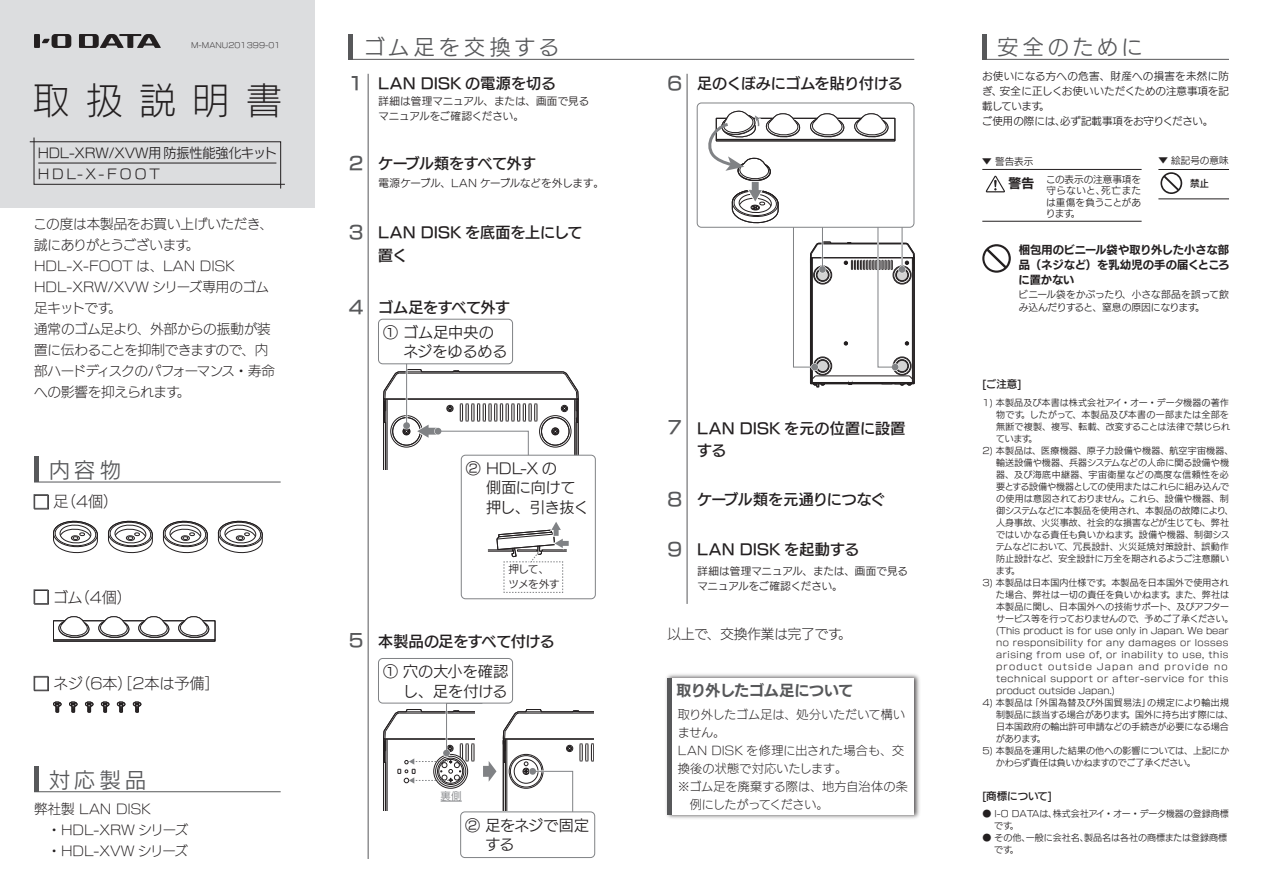
<style>
.page{position:relative;width:1263px;height:893px;background:#fff}
.page>*{position:absolute;margin:0;border:0;box-sizing:border-box;transform-origin:0 0}
.t1{font:36px "New Rodin Pro L";letter-spacing:.48em;color:#231f20}
.t2{font:21px "New Rodin Pro M";letter-spacing:.195em;color:#57585a}
.t3{font:15px/22.5px "New Rodin Pro DB";color:#231f20}
.t4{font:15px/19.5px "New Rodin Pro M";letter-spacing:-.005em;color:#231f20}
.t5{font:15px "New Rodin Pro L";color:#231f20}
.t6{font:15px "New Rodin Pro DB";letter-spacing:-.02em;color:#231f20}
.t7{font:15px "New Rodin Pro DB";letter-spacing:-.035em;color:#231f20}
.t8{font:15px "New Rodin Pro DB";letter-spacing:-.04em;color:#231f20}
.t9{font:15px "New Rodin Pro B";letter-spacing:-.02em;color:#57585a}
.t10{font:15px "New Rodin Pro DB";letter-spacing:-.025em;color:#231f20}
.t11{font:13.5px/21px "New Rodin Pro L";letter-spacing:-.01em;color:#231f20}
.t12{font:13.5px/21.3px "New Rodin Pro M";letter-spacing:-.01em;color:#231f20}
.t13{font:12px "New Rodin Pro L";letter-spacing:.01em;color:#231f20}
.t14{font:12px "New Rodin Pro L";letter-spacing:-.035em;color:#231f20}
.t15{font:11.25px/15px "New Rodin Pro B";color:#231f20;text-align:justify}
.t16{font:10.5px/15px "New Rodin Pro M";color:#231f20}
.t17{font:10.5px "New Rodin Pro M";letter-spacing:-.02em;color:#231f20}
.t18{font:10.5px "New Rodin Pro DB";color:#231f20}
.t19{font:10.5px/15px "New Rodin Pro M";letter-spacing:-.04em;color:#231f20}
.t20{font:10.5px "New Rodin Pro M";color:#808285}
.t21{font:9.75px/13.5px "New Rodin Pro M";letter-spacing:-.01em;color:#231f20}
.t22{font:9.6px/11.4px "New Rodin Pro M";color:#231f20;text-align:justify}
.t23{font:9.6px "New Rodin Pro DB";color:#231f20}
.t24{font:9px/12px "New Rodin Pro M";letter-spacing:.01em;color:#231f20}
.t25{font:7.5px "New Rodin Pro L";letter-spacing:.01em;color:#231f20}
.s1{font-size:18px;color:#57585a}
.s2{font-family:"New Rodin Pro B";font-size:12.75px}
</style>
<div class="page">
<div style="left:0;top:0;width:315px;height:207px;background:#dcdddf"></div>
<div style="left:34px;top:34px;width:6px;height:14px;background:#231f20"></div>
<svg style="left:42px;top:34px;width:29px;height:14px"></svg>
<svg style="left:79px;top:34px;width:82px;height:14px"></svg>
<svg style="left:29px;top:137px;width:256px;height:52px"></svg>
<div style="left:34px;top:457px;width:5px;height:25px;background:#57585a"></div>
<hr style="left:34px;top:482px;width:247px;height:1px;background:#57585a">
<div style="left:34px;top:766px;width:5px;height:26px;background:#57585a"></div>
<hr style="left:34px;top:791px;width:247px;height:1px;background:#57585a">
<div style="left:34px;top:495px;width:15px;height:14px;border:1px solid #231f20"></div>
<div style="left:34px;top:494px;width:14px;height:15px;border:1px solid #57585a"></div>
<div style="left:34px;top:590px;width:15px;height:14px;border:1px solid #231f20"></div>
<div style="left:34px;top:589px;width:14px;height:15px;border:1px solid #57585a"></div>
<div style="left:34px;top:677px;width:15px;height:14px;border:1px solid #231f20"></div>
<div style="left:34px;top:676px;width:14px;height:14px;border:1px solid #57585a"></div>
<svg style="left:51px;top:481px;width:49px;height:73px"></svg>
<svg style="left:106px;top:481px;width:49px;height:73px"></svg>
<svg style="left:161px;top:481px;width:49px;height:73px"></svg>
<svg style="left:216px;top:481px;width:49px;height:73px"></svg>
<svg style="left:53px;top:616px;width:163px;height:26px"></svg>
<svg style="left:53px;top:701px;width:9px;height:12px"></svg>
<svg style="left:69px;top:701px;width:9px;height:12px"></svg>
<svg style="left:85px;top:701px;width:9px;height:12px"></svg>
<svg style="left:100px;top:701px;width:10px;height:12px"></svg>
<svg style="left:116px;top:701px;width:10px;height:12px"></svg>
<svg style="left:132px;top:701px;width:10px;height:12px"></svg>
<hr style="left:349px;top:34px;width:4px;height:25px;background:#57585a">
<hr style="left:349px;top:59px;width:565px;height:1px;background:#57585a">
<div style="left:982px;top:34px;width:5px;height:25px;background:#57585a"></div>
<hr style="left:982px;top:59px;width:247px;height:1px;background:#57585a">
<svg style="left:982px;top:244px;width:29px;height:29px"></svg>
<hr style="left:982px;top:169px;width:159px;height:1px;background:#231f20">
<hr style="left:982px;top:221px;width:159px;height:1px;background:#231f20">
<hr style="left:1158px;top:199px;width:71px;height:1px;background:#231f20">
<hr style="left:1158px;top:169px;width:71px;height:1px;background:#231f20">
<svg style="left:985px;top:176px;width:20px;height:16px"></svg>
<svg style="left:1160px;top:172px;width:22px;height:22px"></svg>
<hr style="left:368px;top:74px;width:1px;height:785px;background:#57585a">
<div style="left:461px;top:455px;width:135px;height:144px;border:1px solid #808285;border-radius:4px"></div>
<svg style="left:488px;top:522px;width:81px;height:71px"></svg>
<div style="left:460px;top:811px;width:135px;height:47px;border:1px solid #808285;border-radius:4px"></div>
<svg style="left:383px;top:362px;width:196px;height:108px"></svg>
<div style="left:403px;top:422px;width:7px;height:7px;background:#808285;border-radius:50%"></div>
<div style="left:378px;top:319px;width:135px;height:45px;border:1px solid #808285;border-radius:4px"></div>
<hr style="left:687px;top:74px;width:1px;height:530px;background:#57585a">
<div style="left:377px;top:657px;width:137px;height:48px;border:3px solid #fff;border-radius:4px"></div>
<div style="left:697px;top:103px;width:217px;height:125px;border:1px solid #808285;border-radius:4px"></div>
<svg style="left:383px;top:702px;width:211px;height:115px"></svg>
<div style="left:443px;top:750px;width:7px;height:6px;background:#808285;border-radius:50%"></div>
<div style="left:378px;top:658px;width:135px;height:45px;background:#fff;border-radius:4px"></div>
<div style="left:378px;top:658px;width:135px;height:45px;border:1px solid #808285;border-radius:4px"></div>
<img style="left:666px;top:674px;width:254px;height:145px">
<div style="left:668px;top:678px;width:246px;height:137px;background:#fff"></div>
<hr style="left:668px;top:678px;width:4px;height:137px;background:#57585a">
<svg style="left:705px;top:110px;width:210px;height:278px"></svg>
<p class="t25" style="left:191px;top:39px;width:91px">M-MANU201399-01</p>
<h1 class="t1" style="left:33px;top:70px;width:250px">取扱説明書</h1>
<h3 class="t12" style="left:38px;top:141px;width:241px">HDL-XRW/XVW用防振性能強化キット<br>HDL-X-FOOT</h3>
<h3 class="t11" style="left:34px;top:213px;width:243px">この度は本製品をお買い上げいただき、誠にありがとうございます。<br>HDL-X-FOOT は、LAN DISK<br>HDL-XRW/XVW シリーズ専用のゴム足キットです。<br>通常のゴム足より、外部からの振動が装置に伝わることを抑制できますので、内部ハードディスクのパフォーマンス・寿命への影響を抑えられます。</h3>
<h2 class="t2" style="left:49px;top:452px;width:74px">内容物</h2>
<h3 class="t5" style="left:53px;top:489px;width:66px">足（4個）</h3>
<h3 class="t5" style="left:53px;top:584px;width:80px">ゴム（4個）</h3>
<h3 class="t5" style="left:53px;top:671px;width:168px">ネジ（6本）［2本は予備］</h3>
<h2 class="t2" style="left:49px;top:762px;width:99px">対応製品</h2>
<h3 class="t11" style="left:34px;top:798px;width:156px">弊社製 LAN DISK<br>　・HDL-XRW シリーズ　・HDL-XVW シリーズ</h3>
<h2 class="t2" style="left:364px;top:29px;width:197px">ゴム足を交換する</h2>
<h2 class="t2" style="left:997px;top:30px;width:147px">安全のために</h2>
<h3 class="t3" style="left:349px;top:71px;width:209px"><span class="s1">1</span> LAN DISK の電源を切る</h3>
<p class="t16" style="left:378px;top:92px;width:212px">詳細は管理マニュアル、または、画面で見るマニュアルをご確認ください。</p>
<h3 class="t8" style="left:349px;top:151px;width:189px"><span class="s1">2</span> ケーブル類をすべて外す</h3>
<p class="t17" style="left:378px;top:174px;width:227px">電源ケーブル、LAN ケーブルなどを外します。</p>
<h3 class="t3" style="left:378px;top:220px;width:206px;text-indent:-30px"><span class="s1">3</span> LAN DISK を底面を上にして置く</h3>
<h3 class="t10" style="left:349px;top:294px;width:163px"><span class="s1">4</span> ゴム足をすべて外す</h3>
<h3 class="t4" style="left:383px;top:321px;width:126px">① ゴム足中央の　 ネジをゆるめる</h3>
<h3 class="t4" style="left:466px;top:457px;width:124px">② HDL-X の<br>　 側面に向けて　 押し、引き抜く</h3>
<p class="t19" style="left:508px;top:561px;width:53px">押して、ツメを外す</p>
<h3 class="t3" style="left:349px;top:628px;width:207px"><span class="s1">5</span> 本製品の足をすべて付ける</h3>
<h3 class="t4" style="left:383px;top:660px;width:127px">① 穴の大小を確認　 し、足を付ける</h3>
<p class="t20" style="left:441px;top:787px;width:23px">裏側</p>
<h3 class="t4" style="left:465px;top:814px;width:125px">② 足をネジで固定　 する</h3>
<h3 class="t6" style="left:668px;top:70px;width:237px"><span class="s1">6</span> 足のくぼみにゴムを貼り付ける</h3>
<h3 class="t3" style="left:697px;top:416px;width:210px;text-indent:-30px"><span class="s1">7</span> LAN DISK を元の位置に設置する</h3>
<h3 class="t7" style="left:668px;top:486px;width:219px"><span class="s1">8</span> ケーブル類を元通りにつなぐ</h3>
<h3 class="t3" style="left:668px;top:537px;width:193px"><span class="s1">9</span> LAN DISK を起動する</h3>
<p class="t16" style="left:697px;top:562px;width:212px">詳細は管理マニュアル、または、画面で見るマニュアルをご確認ください。</p>
<h3 class="t11" style="left:668px;top:622px;width:186px">以上で、交換作業は完了です。</h3>
<h3 class="t9" style="left:677px;top:677px;width:178px">取り外したゴム足について</h3>
<h3 class="t13" style="left:678px;top:704px;width:229px">取り外したゴム足は、処分いただいて構い</h3>
<h3 class="t13" style="left:678px;top:722px;width:49px">ません。</h3>
<h3 class="t13" style="left:678px;top:740px;width:228px">LAN DISK を修理に出された場合も、交</h3>
<h3 class="t13" style="left:678px;top:758px;width:171px">換後の状態で対応いたします。</h3>
<h3 class="t13" style="left:678px;top:777px;width:232px">※ゴム足を廃棄する際は、地方自治体の条</h3>
<h3 class="t14" style="left:690px;top:795px;width:140px">例にしたがってください。</h3>
<p class="t16" style="left:982px;top:68px;width:249px">お使いになる方への危害、財産への損害を未然に防ぎ、安全に正しくお使いいただくための注意事項を記載しています。<br>ご使用の際には、必ず記載事項をお守りください。</p>
<p class="t22" style="left:982px;top:155px;width:53px">▼ 警告表示</p>
<p class="t22" style="left:1158px;top:154px;width:72px">▼ 絵記号の意味</p>
<p class="t23" style="left:1190px;top:175px;width:21px">禁止</p>
<p class="t22" style="left:1046px;top:172px;width:97px;text-indent:-37px"><span class="s2">警告</span> この表示の注意事項を守らないと、死亡または重傷を負うことがあります。</p>
<p class="t15" style="left:1018px;top:241px;width:213px">梱包用のビニール袋や取り外した小さな部品（ネジなど）を乳幼児の手の届くところに置かない</p>
<p class="t21" style="left:1018px;top:286px;width:212px">ビニール袋をかぶったり、小さな部品を誤って飲み込んだりすると、窒息の原因になります。</p>
<p class="t18" style="left:982px;top:375px;width:41px">[ご注意]</p>
<p class="t24" style="left:996px;top:395px;width:235px;text-indent:-14px">1) 本製品及び本書は株式会社アイ・オー・データ機器の著作物です。したがって、本製品及び本書の一部または全部を無断で複製、複写、転載、改変することは法律で禁じられています。</p>
<p class="t24" style="left:996px;top:443px;width:239px;text-indent:-13px">2) 本製品は、医療機器、原子力設備や機器、航空宇宙機器、輸送設備や機器、兵器システムなどの人命に関る設備や機器、及び海底中継器、宇宙衛星などの高度な信頼性を必要とする設備や機器としての使用またはこれらに組み込んでの使用は意図されておりません。これら、設備や機器、制御システムなどに本製品を使用され、本製品の故障により、人身事故、火災事故、社会的な損害などが生じても、弊社ではいかなる責任も負いかねます。設備や機器、制御システムなどにおいて、冗長設計、火災延焼対策設計、誤動作防止設計など、安全設計に万全を期されるようご注意願います。</p>
<p class="t24" style="left:996px;top:575px;width:239px;text-indent:-13px">3) 本製品は日本国内仕様です。本製品を日本国外で使用された場合、弊社は一切の責任を負いかねます。また、弊社は本製品に関し、日本国外への技術サポート、及びアフターサービス等を行っておりませんので、予めご了承ください。(This product is for use only in Japan. We bear no responsibility for any damages or losses arising from use of, or inability to use, this product outside Japan and provide no technical support or after-service for this product outside Japan.)</p>
<p class="t24" style="left:996px;top:695px;width:239px;text-indent:-13px">4) 本製品は「外国為替及び外国貿易法」の規定により輸出規制製品に該当する場合があります。国外に持ち出す際には、日本国政府の輸出許可申請などの手続きが必要になる場合があります。</p>
<p class="t24" style="left:996px;top:743px;width:235px;text-indent:-13px">5) 本製品を運用した結果の他への影響については、上記にかかわらず責任は負いかねますのでご了承ください。</p>
<p class="t18" style="left:982px;top:787px;width:71px">[商標について]</p>
<p class="t24" style="left:994px;top:806px;width:236px;text-indent:-12px">● I-O DATAは、株式会社アイ・オー・データ機器の登録商標です。</p>
<p class="t24" style="left:994px;top:830px;width:234px;text-indent:-12px">● その他、一般に会社名、製品名は各社の商標または登録商標です。</p>
</div>
